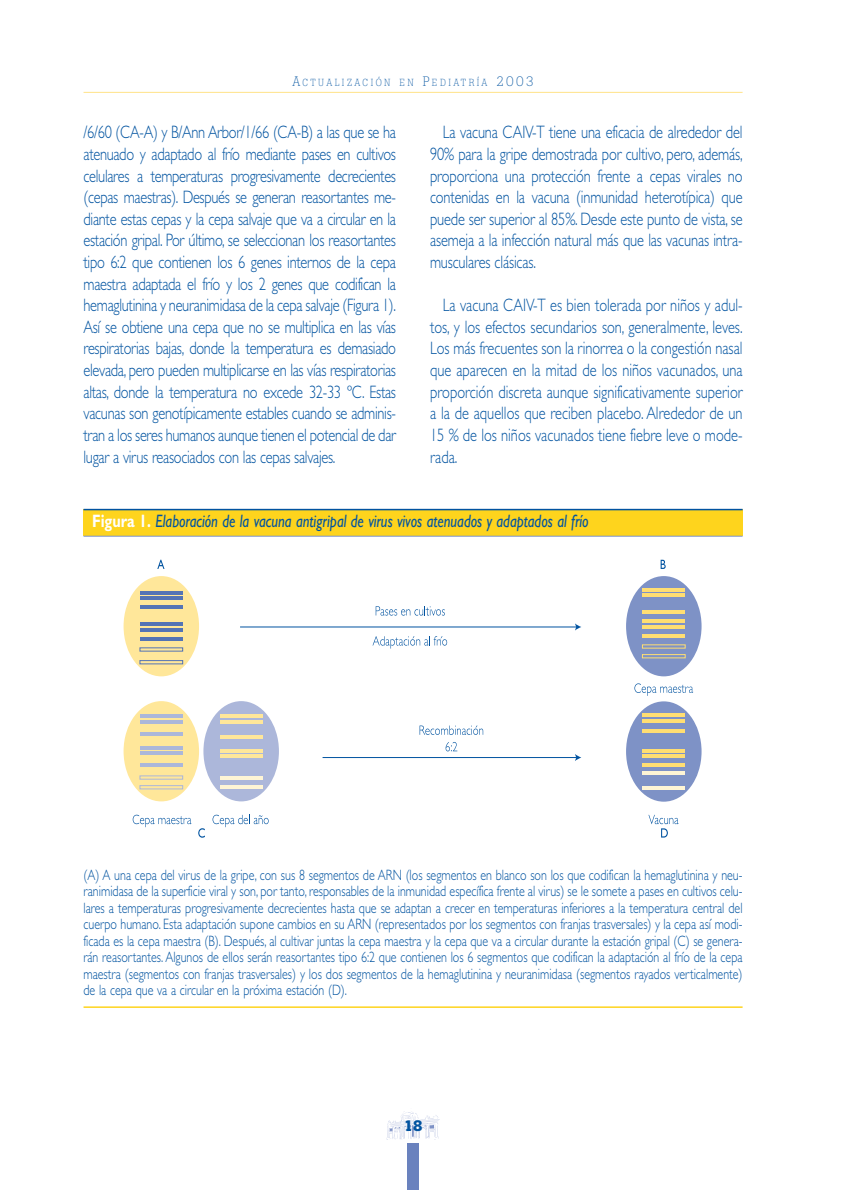
<style>
.page{position:relative;width:849px;height:1190px;background:#fff}
.page>*{position:absolute;margin:0;border:0;box-sizing:border-box;transform-origin:0 0}
.t1{font:300 18px/21.6px "Gill Sans";letter-spacing:-.01em;color:#0153a0;text-align:justify;scale:.8 1}
.t2{font:italic 18px "Gill Sans";color:#0153a0;scale:.8 1}
.t3{font:300 15px/16.5px "Gill Sans";color:#0153a0;text-align:justify;scale:.8 1}
.t4{font:700 15px "Boton";color:#0153a0}
.t5{font:300 10.2px "Boton";letter-spacing:.235em;color:#0153a0}
.s1{font-size:13.5px}
.s2{font-weight:700;font-style:normal;color:#fff}
</style>
<div class="page">
<div style="left:408px;top:1124px;width:11px;height:65px;background:#6a82be"></div>
<div style="left:382px;top:1104px;width:62px;height:39px;background:#fff"></div>
<svg style="left:387px;top:1111px;width:52px;height:28px"></svg>
<hr style="left:84px;top:92px;width:659px;height:1px;background:#ffe388">
<div style="left:84px;top:509px;width:659px;height:27px;background:#fed41d"></div>
<hr style="left:84px;top:509px;width:659px;height:1px;background:#0153a0">
<hr style="left:84px;top:536px;width:659px;height:1px;background:#7e92c6">
<div style="left:124px;top:576px;width:75px;height:100px;background:#ffe79a;border-radius:50%"></div>
<svg style="left:157px;top:559px;width:8px;height:10px"></svg>
<svg style="left:198px;top:828px;width:7px;height:9px"></svg>
<svg style="left:133px;top:814px;width:58px;height:13px"></svg>
<svg style="left:213px;top:814px;width:56px;height:13px"></svg>
<svg style="left:649px;top:815px;width:30px;height:22px"></svg>
<svg style="left:634px;top:683px;width:59px;height:13px"></svg>
<svg style="left:420px;top:725px;width:63px;height:10px"></svg>
<svg style="left:446px;top:742px;width:11px;height:9px"></svg>
<hr style="left:140px;top:591px;width:43px;height:3px;background:#5474b5">
<hr style="left:140px;top:597px;width:43px;height:3px;background:#5474b5">
<hr style="left:140px;top:606px;width:43px;height:3px;background:#5474b5">
<hr style="left:140px;top:622px;width:43px;height:3px;background:#5474b5">
<hr style="left:140px;top:628px;width:43px;height:3px;background:#5474b5">
<hr style="left:140px;top:637px;width:43px;height:3px;background:#5474b5">
<div style="left:140px;top:647px;width:43px;height:4px;border:1px solid #5474b5"></div>
<div style="left:140px;top:660px;width:43px;height:4px;border:1px solid #5474b5"></div>
<div style="left:124px;top:701px;width:75px;height:100px;background:#ffe79a;border-radius:50%"></div>
<hr style="left:140px;top:714px;width:43px;height:4px;background:#acb7da">
<hr style="left:140px;top:720px;width:43px;height:3px;background:#acb7da">
<hr style="left:140px;top:732px;width:43px;height:3px;background:#acb7da">
<hr style="left:140px;top:746px;width:43px;height:3px;background:#acb7da">
<hr style="left:140px;top:751px;width:43px;height:3px;background:#acb7da">
<hr style="left:140px;top:763px;width:43px;height:3px;background:#acb7da">
<div style="left:140px;top:775px;width:43px;height:4px;border:1px solid #acb7da"></div>
<div style="left:140px;top:785px;width:43px;height:4px;border:1px solid #acb7da"></div>
<div style="left:203px;top:701px;width:76px;height:100px;background:#acb7da;border-radius:50%"></div>
<hr style="left:220px;top:714px;width:43px;height:4px;background:#ffe79a">
<hr style="left:220px;top:720px;width:43px;height:3px;background:#ffe79a">
<hr style="left:220px;top:735px;width:43px;height:3px;background:#ffe79a">
<hr style="left:220px;top:749px;width:43px;height:3px;background:#ffe79a">
<hr style="left:220px;top:754px;width:43px;height:3px;background:#ffe79a">
<hr style="left:220px;top:776px;width:43px;height:3px;background:#fef5d5">
<hr style="left:220px;top:785px;width:43px;height:4px;background:#fef5d5">
<div style="left:626px;top:576px;width:76px;height:100px;background:#7e92c6;border-radius:50%"></div>
<svg style="left:661px;top:560px;width:5px;height:9px"></svg>
<hr style="left:642px;top:588px;width:43px;height:3px;background:#ffde72">
<hr style="left:642px;top:594px;width:43px;height:3px;background:#ffde72">
<hr style="left:642px;top:610px;width:43px;height:3px;background:#ffde72">
<hr style="left:642px;top:619px;width:43px;height:3px;background:#ffde72">
<hr style="left:642px;top:625px;width:43px;height:3px;background:#ffde72">
<hr style="left:642px;top:634px;width:43px;height:3px;background:#ffde72">
<div style="left:642px;top:644px;width:44px;height:4px;border:1px solid #ffde72"></div>
<div style="left:642px;top:654px;width:44px;height:4px;border:1px solid #ffde72"></div>
<div style="left:626px;top:701px;width:76px;height:100px;background:#7e92c6;border-radius:50%"></div>
<hr style="left:642px;top:713px;width:43px;height:3px;background:#ffde72">
<hr style="left:642px;top:719px;width:43px;height:3px;background:#ffde72">
<hr style="left:642px;top:729px;width:43px;height:3px;background:#ffde72">
<hr style="left:642px;top:749px;width:43px;height:3px;background:#ffde72">
<hr style="left:642px;top:754px;width:43px;height:4px;background:#ffde72">
<hr style="left:642px;top:763px;width:43px;height:4px;background:#ffde72">
<hr style="left:642px;top:771px;width:43px;height:4px;background:#fef5d5">
<hr style="left:642px;top:786px;width:43px;height:3px;background:#fef5d5">
<hr style="left:323px;top:757px;width:254px;height:1px;background:#0153a0">
<svg style="left:573px;top:754px;width:9px;height:7px"></svg>
<svg style="left:376px;top:606px;width:69px;height:9px"></svg>
<svg style="left:373px;top:636px;width:74px;height:12px"></svg>
<hr style="left:240px;top:626px;width:337px;height:1px;background:#0153a0">
<svg style="left:573px;top:623px;width:8px;height:8px"></svg>
<hr style="left:84px;top:1006px;width:659px;height:1px;background:#fed41d">
<p class="t5" style="left:293px;top:79px;width:243px"><span class="s1">A</span>CTUALIZACIÓN EN <span class="s1">P</span>EDIATRÍA <span class="s1">2003</span></p>
<p class="t1" style="left:84px;top:123px;width:392px">/6/60 (CA-A) y B/Ann Arbor/1/66 (CA-B) a las que se ha atenuado y adaptado al frío mediante pases en cultivos celulares a temperaturas progresivamente decrecientes (cepas maestras). Después se generan reasortantes me&shy;diante estas cepas y la cepa salvaje que va a circular en la estación gripal. Por último, se seleccionan los reasortantes tipo 6:2 que contienen los 6 genes internos de la cepa maestra adaptada el frío y los 2 genes que codifican la hemaglutinina y neuranimidasa de la cepa salvaje (Figura 1).<br>Así se obtiene una cepa que no se multiplica en las vías respiratorias bajas, donde la temperatura es demasiado elevada, pero pueden multiplicarse en las vías respiratorias altas, donde la temperatura no excede 32-33 ºC. Estas vacunas son genotípicamente estables cuando se adminis&shy;tran a los seres humanos aunque tienen el potencial de dar lugar a virus reasociados con las cepas salvajes.</p>
<p class="t1" style="left:430px;top:123px;width:392px;text-indent:13px">La vacuna CAIV-T tiene una eficacia de alrededor del 90% para la gripe demostrada por cultivo, pero, además, proporciona una protección frente a cepas virales no contenidas en la vacuna (inmunidad heterotípica) que puede ser superior al 85%. Desde este punto de vista, se asemeja a la infección natural más que las vacunas intra&shy;musculares clásicas.</p>
<p class="t1" style="left:430px;top:296px;width:392px;text-indent:13px">La vacuna CAIV-T es bien tolerada por niños y adul&shy;tos, y los efectos secundarios son, generalmente, leves.<br>Los más frecuentes son la rinorrea o la congestión nasal que aparecen en la mitad de los niños vacunados, una proporción discreta aunque significativamente superior a la de aquellos que reciben placebo. Alrededor de un 15 % de los niños vacunados tiene fiebre leve o mode&shy;rada.</p>
<p class="t2" style="left:92px;top:515px;width:622px"><span class="s2">Figura 1.</span> Elaboración de la vacuna antigripal de virus vivos atenuados y adaptados al frío</p>
<p class="t3" style="left:84px;top:868px;width:825px">(A) A una cepa del virus de la gripe, con sus 8 segmentos de ARN (los segmentos en blanco son los que codifican la hemaglutinina y neu&shy;ranimidasa de la superficie viral y son, por tanto, responsables de la inmunidad específica frente al virus) se le somete a pases en cultivos celu&shy;lares a temperaturas progresivamente decrecientes hasta que se adaptan a crecer en temperaturas inferiores a la temperatura central del cuerpo humano. Esta adaptación supone cambios en su ARN (representados por los segmentos con franjas trasversales) y la cepa así modi&shy;ficada es la cepa maestra (B). Después, al cultivar juntas la cepa maestra y la cepa que va a circular durante la estación gripal (C) se genera&shy;rán reasortantes. Algunos de ellos serán reasortantes tipo 6:2 que contienen los 6 segmentos que codifican la adaptación al frío de la cepa maestra (segmentos con franjas trasversales) y los dos segmentos de la hemaglutinina y neuranimidasa (segmentos rayados verticalmente) de la cepa que va a circular en la próxima estación (D).</p>
<p class="t4" style="left:404px;top:1120px;width:20px">18</p>
</div>
